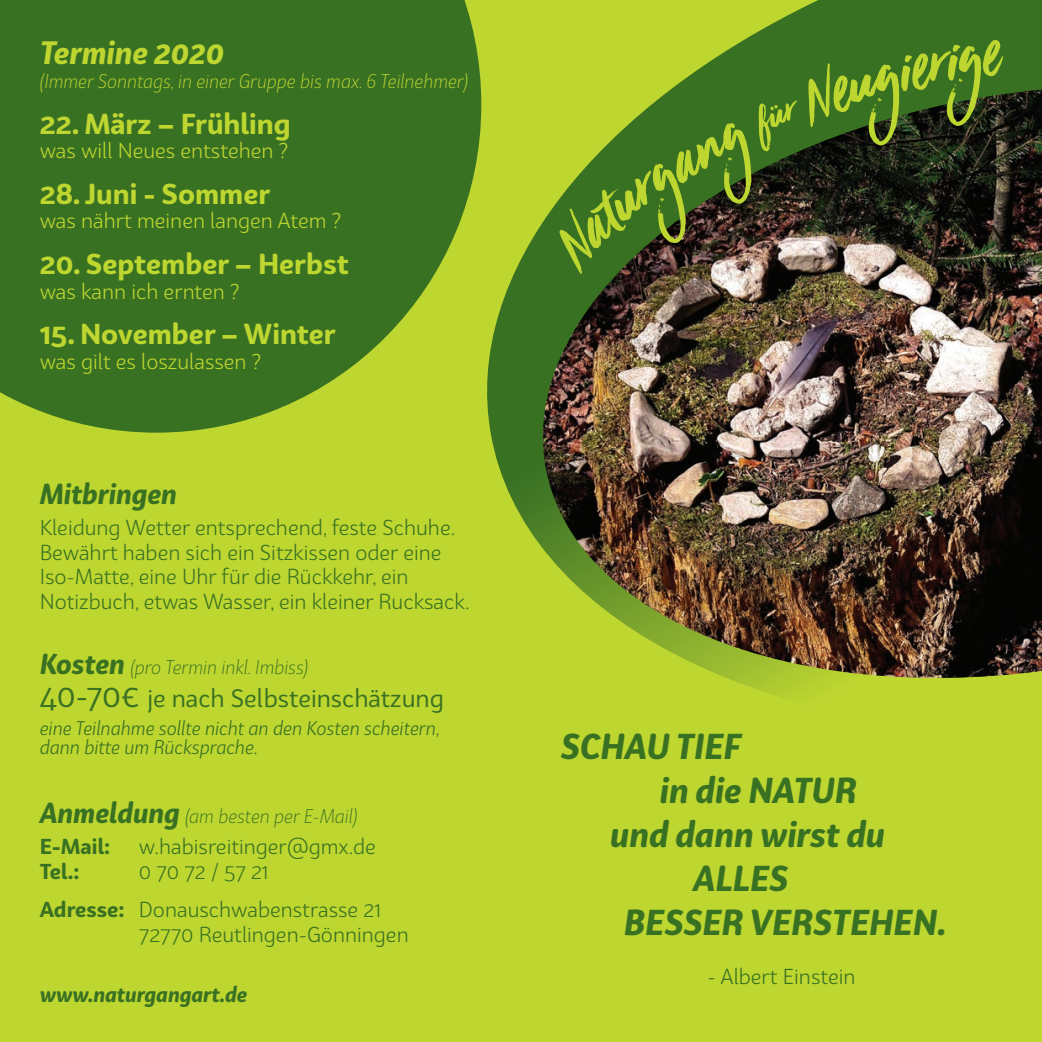
<style>
.page{position:relative;width:1042px;height:1042px;background:#bed630}
.page>*{position:absolute;margin:0;border:0;box-sizing:border-box;transform-origin:0 0}
.t1{font:italic 700 35px "Bw Surco";color:#397123}
.t2{font:italic 700 31.5px "Bw Surco";color:#bed630}
.t3{font:700 28px "Bw Surco";color:#bed630}
.t4{font:italic 700 28px "Bw Surco";color:#397123}
.t5{font:24.5px "Bw Surco";color:#397123}
.t6{font:21px/24.5px "Bw Surco";color:#397123}
.t7{font:21px "Bw Surco";color:#bed630}
.t8{font:italic 700 21px "Bw Surco";color:#397123}
.t9{font:700 21px "Bw Surco";color:#397123}
.t10{font:italic 19.25px/19.2px "Bw Surco";color:#397123}
.t11{font:italic 300 19.25px "Bw Surco";color:#397123}
.t12{font:italic 300 19.25px "Bw Surco";color:#bed630}
.s1{font-weight:700;font-size:28px}
.s2{font-size:31.5px}
.s3{font-weight:700}
</style>
<div class="page">
<svg style="left:0;top:0;width:462px;height:433px;background:#467b24"></svg>
<svg style="left:462px;top:0;width:580px;height:511px"></svg>
<img style="left:518px;top:89px;width:524px;height:607px">
<svg style="left:543px;top:39px;width:463px;height:235px;background:#4b6527"></svg>
<h2 class="t2" style="left:40px;top:31px;width:186px">Termine 2020</h2>
<p class="t12" style="left:40px;top:69px;width:430px">(Immer Sonntags, in einer Gruppe bis max. 6 Teilnehmer)</p>
<h3 class="t3" style="left:40px;top:104px;width:253px">22. März – Frühling</h3>
<p class="t7" style="left:40px;top:137px;width:250px">was will Neues entstehen ?</p>
<h3 class="t3" style="left:40px;top:174px;width:232px">28. Juni - Sommer</h3>
<p class="t7" style="left:40px;top:207px;width:303px">was nährt meinen langen Atem ?</p>
<h3 class="t3" style="left:40px;top:244px;width:310px">20. September – Herbst</h3>
<p class="t7" style="left:40px;top:277px;width:201px">was kann ich ernten ?</p>
<h3 class="t3" style="left:40px;top:314px;width:297px">15. November – Winter</h3>
<p class="t7" style="left:40px;top:347px;width:223px">was gilt es loszulassen ?</p>
<h3 class="t4" style="left:40px;top:474px;width:139px">Mitbringen</h3>
<p class="t6" style="left:40px;top:515px;width:432px">Kleidung Wetter entsprechend, feste Schuhe.<br>Bewährt haben sich ein Sitzkissen oder eine Iso-Matte, eine Uhr für die Rückkehr, ein Notizbuch, etwas Wasser, ein kleiner Rucksack.</p>
<p class="t11" style="left:40px;top:654px;width:270px"><span class="s1">Kosten</span> (pro Termin inkl. Imbiss)</p>
<p class="t5" style="left:40px;top:682px;width:406px"><span class="s2">40-70€</span> je nach Selbsteinschätzung</p>
<p class="t10" style="left:40px;top:718px;width:402px">eine Teilnahme sollte nicht an den Kosten scheitern, dann bitte um Rücksprache.</p>
<p class="t11" style="left:40px;top:803px;width:319px"><span class="s1">Anmeldung</span> (am besten per E-Mail)</p>
<p class="t9" style="left:40px;top:832px;width:72px">E-Mail:</p>
<p class="t6" style="left:139px;top:834px;width:239px">w.habisreitinger@gmx.de</p>
<p class="t9" style="left:40px;top:856px;width:41px">Tel.:</p>
<p class="t6" style="left:40px;top:851px;width:343px;line-height:38.5px;text-indent:99px">0 70 72 / 57 21<br><span class="s3">Adresse:</span> Donauschwabenstrasse 21</p>
<p class="t6" style="left:139px;top:921px;width:271px">72770 Reutlingen-Gönningen</p>
<p class="t8" style="left:40px;top:980px;width:209px">www.naturgangart.de</p>
<h1 class="t1" style="left:561px;top:722px;width:182px">SCHAU TIEF</h1>
<h1 class="t1" style="left:660px;top:766px;width:198px">in die NATUR</h1>
<h1 class="t1" style="left:610px;top:810px;width:276px">und dann wirst du</h1>
<h1 class="t1" style="left:693px;top:854px;width:97px">ALLES</h1>
<h1 class="t1" style="left:624px;top:897px;width:324px">BESSER VERSTEHEN.</h1>
<p class="t6" style="left:707px;top:963px;width:149px">- Albert Einstein</p>
</div>
